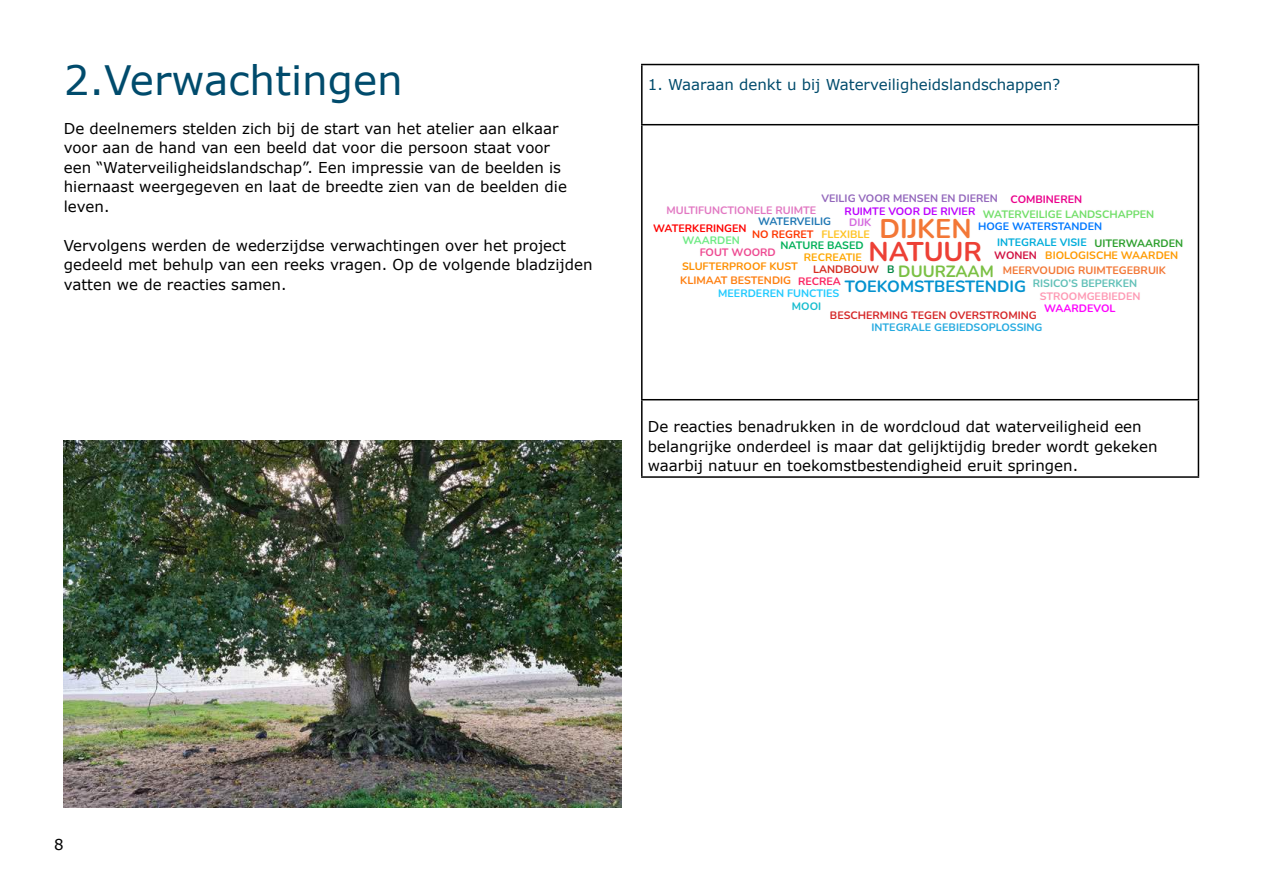
<style>
.page{position:relative;width:1263px;height:893px;background:#fff}
.page>*{position:absolute;margin:0;border:0;box-sizing:border-box;transform-origin:0 0}
.t1{font:40.5px "Verdana";color:#004b6c}
.t2{font:700 27px "Nunito";color:#ed4035}
.t3{font:700 27px "Nunito";color:#f37736}
.t4{font:700 16.35px "Nunito";color:#0392cf}
.t5{font:700 16.35px "Nunito";color:#7ac043}
.t6{font:15px/19.5px "Verdana";color:#000}
.t7{font:15px "Verdana";color:#004b6c}
.t8{font:700 10.8px "Nunito";color:#d52728}
.t9{font:700 10.8px "Nunito";color:#24aae0}
.t10{font:700 10.8px "Nunito";color:#71df68}
.t11{font:700 10.8px "Nunito";color:#9367bc}
.t12{font:700 10.8px "Nunito";color:#f37735}
.t13{font:700 10.8px "Nunito";color:#e277c2}
.t14{font:700 10.8px "Nunito";color:#bc00ff}
.t15{font:700 10.8px "Nunito";color:#ff9a00}
.t16{font:700 10.8px "Nunito";color:#20caff}
.t17{font:700 10.8px "Nunito";color:#0078ff}
.t18{font:700 10.8px "Nunito";color:#ff8f00}
.t19{font:700 10.8px "Nunito";color:#5fc0b7}
.t20{font:700 10.8px "Nunito";color:#ff7e0e}
.t21{font:700 10.8px "Nunito";color:#00addb}
.t22{font:700 10.8px "Nunito";color:#ff99b4}
.t23{font:700 10.8px "Nunito";color:#f00}
.t24{font:700 10.8px "Nunito";color:#2c9f2c}
.t25{font:700 10.8px "Nunito";color:#00b058}
.t26{font:700 10.8px "Nunito";color:#1f77b4}
.t27{font:700 10.8px "Nunito";color:#eb008b}
.t28{font:700 10.8px "Nunito";color:#d52c1f}
.t29{font:700 10.8px "Nunito";color:#ffa700}
.t30{font:700 10.8px "Nunito";color:#ee4991}
.t31{font:700 10.8px "Nunito";color:#f0f}
.t32{font:700 10.8px "Nunito";color:#ffc424}
.t33{font:700 10.8px "Nunito";color:#ff3600}
.t34{font:700 10.8px "Nunito";color:#6deb83}
.t35{font:700 10.8px "Nunito";color:#fc2461}
.t36{font:700 10.8px "Nunito";color:#d11141}
.t37{font:700 10.8px "Nunito";color:#d468df}
.t38{font:700 10.8px "Nunito";color:#16bdcf}
.s1{color:#008644}
</style>
<div class="page">
<img style="left:64px;top:440px;width:558px;height:368px">
<hr style="left:641px;top:64px;width:558px;height:1px;background:#000">
<hr style="left:641px;top:65px;width:1px;height:59px;background:#000">
<hr style="left:1198px;top:65px;width:1px;height:59px;background:#000">
<hr style="left:641px;top:124px;width:558px;height:1px;background:#000">
<hr style="left:641px;top:125px;width:1px;height:274px;background:#000">
<hr style="left:1198px;top:125px;width:1px;height:274px;background:#000">
<hr style="left:641px;top:399px;width:558px;height:1px;background:#000">
<hr style="left:641px;top:400px;width:1px;height:76px;background:#000">
<hr style="left:1198px;top:400px;width:1px;height:76px;background:#000">
<hr style="left:641px;top:476px;width:558px;height:2px;background:#000">
<h1 class="t1" style="left:64px;top:62px;width:341px">2.Verwachtingen</h1>
<p class="t6" style="left:64px;top:119px;width:505px">De deelnemers stelden zich bij de start van het atelier aan elkaar voor aan de hand van een beeld dat voor die persoon staat voor een “Waterveiligheidslandschap”. Een impressie van de beelden is hiernaast weergegeven en laat de breedte zien van de beelden die leven.</p>
<p class="t6" style="left:64px;top:236px;width:530px">Vervolgens werden de wederzijdse verwachtingen over het project gedeeld met behulp van een reeks vragen. Op de volgende bladzijden vatten we de reacties samen.</p>
<p class="t7" style="left:648px;top:78px;width:414px">1. Waaraan denkt u bij Waterveiligheidslandschappen?</p>
<p class="t11" style="left:821px;top:192px;width:178px">VEILIG VOOR MENSEN EN DIEREN</p>
<p class="t27" style="left:1011px;top:193px;width:73px">COMBINEREN</p>
<p class="t13" style="left:667px;top:204px;width:151px">MULTIFUNCTIONELE RUIMTE</p>
<p class="t34" style="left:683px;top:234px;width:59px">WAARDEN</p>
<p class="t14" style="left:845px;top:205px;width:132px">RUIMTE VOOR DE RIVIER</p>
<p class="t10" style="left:983px;top:208px;width:173px">WATERVEILIGE LANDSCHAPPEN</p>
<p class="t26" style="left:758px;top:215px;width:74px">WATERVEILIG</p>
<p class="t37" style="left:849px;top:216px;width:24px">DIJK</p>
<h2 class="t3" style="left:879px;top:213px;width:94px">DIJKEN</h2>
<p class="t5" style="left:898px;top:261px;width:97px">DUURZAAM</p>
<p class="t4" style="left:845px;top:276px;width:183px">TOEKOMSTBESTENDIG</p>
<p class="t17" style="left:978px;top:220px;width:126px">HOGE WATERSTANDEN</p>
<p class="t23" style="left:653px;top:222px;width:95px">WATERKERINGEN</p>
<p class="t33" style="left:752px;top:228px;width:63px">NO REGRET</p>
<p class="t32" style="left:821px;top:228px;width:50px">FLEXIBLE</p>
<p class="t25" style="left:780px;top:239px;width:85px">NATURE BASED</p>
<p class="t21" style="left:997px;top:236px;width:91px">INTEGRALE VISIE</p>
<p class="t12" style="left:1003px;top:264px;width:165px">MEERVOUDIG RUIMTEGEBRUIK</p>
<p class="t24" style="left:1094px;top:236px;width:90px">UITERWAARDEN</p>
<h2 class="t2" style="left:869px;top:236px;width:115px">NATUUR</h2>
<p class="t30" style="left:700px;top:246px;width:78px">FOUT WOORD</p>
<p class="t15" style="left:1045px;top:249px;width:135px">BIOLOGISCHE WAARDEN</p>
<p class="t29" style="left:804px;top:251px;width:60px">RECREATIE</p>
<p class="t36" style="left:994px;top:249px;width:44px">WONEN</p>
<p class="t18" style="left:682px;top:260px;width:117px">SLUFTERPROOF KUST</p>
<p class="t28" style="left:813px;top:263px;width:83px">LANDBOUW <span class="s1">B</span></p>
<p class="t20" style="left:680px;top:274px;width:112px">KLIMAAT BESTENDIG</p>
<p class="t35" style="left:798px;top:275px;width:44px">RECREA</p>
<p class="t19" style="left:1033px;top:276px;width:106px">RISICOíS BEPERKEN</p>
<p class="t16" style="left:718px;top:287px;width:122px">MEERDEREN FUNCTIES</p>
<p class="t22" style="left:1040px;top:290px;width:102px">STROOMGEBIEDEN</p>
<p class="t38" style="left:792px;top:300px;width:31px">MOOI</p>
<p class="t31" style="left:1044px;top:302px;width:73px">WAARDEVOL</p>
<p class="t8" style="left:830px;top:309px;width:208px">BESCHERMING TEGEN OVERSTROMING</p>
<p class="t9" style="left:871px;top:321px;width:172px">INTEGRALE GEBIEDSOPLOSSING</p>
<p class="t6" style="left:648px;top:418px;width:511px">De reacties benadrukken in de wordcloud dat waterveiligheid een belangrijke onderdeel is maar dat gelijktijdig breder wordt gekeken waarbij natuur en toekomstbestendigheid eruit springen.</p>
<p class="t6" style="left:54px;top:836px;width:11px">8</p>
</div>
